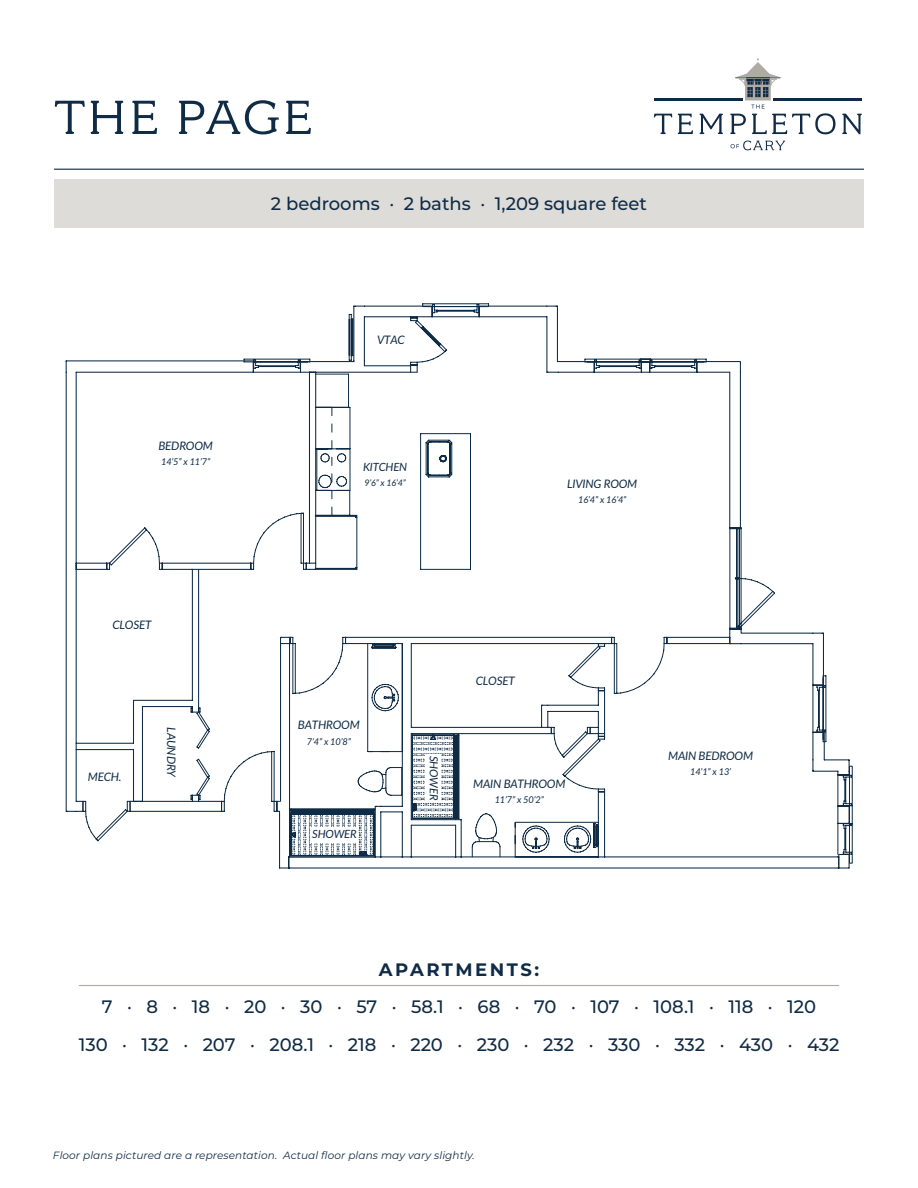
<style>
.page{position:relative;width:918px;height:1188px;background:#fff}
.page>*{position:absolute;margin:0;border:0;box-sizing:border-box;transform-origin:0 0}
.t1{font:54px "Fairplex Wide OT";letter-spacing:.025em;color:#0f2b46}
.t2{font:500 18px/37.5px "Montserrat";color:#0f2b46;text-align:center}
.t3{font:700 18px "Montserrat";letter-spacing:.14em;color:#0f2b46}
.t4{font:italic 11.7px "Lato";letter-spacing:-.02em;color:#0e2b45}
.t5{font:italic 11.25px "Lato";letter-spacing:-.02em;color:#0e2b45}
.t6{font:italic 10.5px "Montserrat";letter-spacing:.01em;color:#0f2b46}
.t7{font:italic 9.3px "Lato";letter-spacing:-.02em;color:#0e2b45}
.t8{font:italic 9px "Lato";color:#0e2b45}
</style>
<div class="page">
<hr style="left:54px;top:169px;width:810px;height:1px;background:#0f2b46">
<svg style="left:66px;top:305px;width:492px;height:507px"></svg>
<svg style="left:82px;top:316px;width:768px;height:553px"></svg>
<svg style="left:472px;top:841px;width:28px;height:16px"></svg>
<svg style="left:349px;top:314px;width:4px;height:6px"></svg>
<hr style="left:437px;top:311px;width:37px;height:1px;background:#0e2b45">
<hr style="left:437px;top:310px;width:37px;height:1px;background:#0e2b45">
<hr style="left:423px;top:306px;width:66px;height:1px;background:#0e2b45">
<hr style="left:423px;top:304px;width:66px;height:1px;background:#0e2b45">
<svg style="left:422px;top:304px;width:16px;height:10px"></svg>
<svg style="left:474px;top:304px;width:15px;height:10px"></svg>
<hr style="left:655px;top:366px;width:37px;height:1px;background:#0e2b45">
<hr style="left:640px;top:359px;width:66px;height:1px;background:#0e2b45">
<svg style="left:691px;top:359px;width:16px;height:10px"></svg>
<hr style="left:650px;top:362px;width:46px;height:1px;background:#0e2b45">
<hr style="left:818px;top:690px;width:1px;height:37px;background:#0e2b45">
<hr style="left:819px;top:690px;width:1px;height:37px;background:#0e2b45">
<svg style="left:817px;top:676px;width:9px;height:15px"></svg>
<hr style="left:823px;top:676px;width:1px;height:66px;background:#0e2b45">
<hr style="left:826px;top:676px;width:1px;height:66px;background:#0e2b45">
<svg style="left:843px;top:768px;width:6px;height:38px"></svg>
<div style="left:849px;top:766px;width:3px;height:40px;border:1px solid #0e2b45"></div>
<svg style="left:843px;top:824px;width:6px;height:31px"></svg>
<div style="left:849px;top:824px;width:3px;height:39px;border:1px solid #0e2b45"></div>
<svg style="left:817px;top:727px;width:9px;height:15px"></svg>
<div style="left:849px;top:806px;width:3px;height:18px;border:1px solid #0e2b45"></div>
<hr style="left:515px;top:822px;width:1px;height:35px;background:#0e2b45">
<svg style="left:291px;top:841px;width:168px;height:15px"></svg>
<hr style="left:650px;top:372px;width:47px;height:1px;background:#0e2b45">
<hr style="left:432px;top:316px;width:47px;height:1px;background:#0e2b45">
<hr style="left:837px;top:823px;width:1px;height:31px;background:#0e2b45">
<hr style="left:837px;top:775px;width:1px;height:31px;background:#0e2b45">
<hr style="left:812px;top:685px;width:1px;height:47px;background:#0e2b45">
<svg style="left:85px;top:320px;width:579px;height:521px"></svg>
<svg style="left:729px;top:527px;width:46px;height:103px"></svg>
<div style="left:425px;top:754px;width:16px;height:48px;background:#fff"></div>
<div style="left:311px;top:827px;width:47px;height:16px;background:#fff"></div>
<div style="left:54px;top:179px;width:810px;height:49px;background:#dedcd8"></div>
<svg style="left:654px;top:114px;width:18px;height:20px"></svg>
<svg style="left:678px;top:114px;width:15px;height:20px"></svg>
<svg style="left:700px;top:114px;width:23px;height:20px"></svg>
<svg style="left:842px;top:114px;width:20px;height:20px"></svg>
<svg style="left:731px;top:141px;width:54px;height:9px"></svg>
<hr style="left:773px;top:99px;width:89px;height:1px;background:#0f2b46">
<hr style="left:773px;top:98px;width:89px;height:1px;background:#0f2b46">
<hr style="left:654px;top:99px;width:89px;height:1px;background:#0f2b46">
<hr style="left:654px;top:98px;width:89px;height:1px;background:#0f2b46">
<svg style="left:730px;top:58px;width:105px;height:76px"></svg>
<hr style="left:79px;top:985px;width:760px;height:1px;background:#b0aba2">
<h1 class="t1" style="left:54px;top:87px;width:261px">THE PAGE</h1>
<p class="t2" style="left:271px;top:184px;width:378px">2 bedrooms · 2 baths · 1,209 square feet</p>
<p class="t4" style="left:158px;top:437px;width:56px">BEDROOM</p>
<p class="t7" style="left:161px;top:455px;width:51px">14’5” x 11’7”</p>
<p class="t4" style="left:113px;top:617px;width:41px">CLOSET</p>
<p class="t4" style="left:88px;top:769px;width:35px">MECH.</p>
<p class="t4" style="left:180px;top:727px;width:52px;rotate:90deg">LAUNDRY</p>
<p class="t4" style="left:377px;top:331px;width:29px">VTAC</p>
<p class="t5" style="left:363px;top:459px;width:45px">KITCHEN</p>
<p class="t8" style="left:364px;top:476px;width:43px">9’6” x 16’4”</p>
<p class="t4" style="left:567px;top:475px;width:72px">LIVING ROOM</p>
<p class="t7" style="left:578px;top:493px;width:50px">16’4” x 16’4”</p>
<p class="t4" style="left:298px;top:717px;width:63px">BATHROOM</p>
<p class="t7" style="left:307px;top:735px;width:45px">7’4” x 10’8”</p>
<p class="t5" style="left:312px;top:826px;width:46px">SHOWER</p>
<p class="t5" style="left:442px;top:756px;width:46px;rotate:90deg">SHOWER</p>
<p class="t4" style="left:476px;top:672px;width:41px">CLOSET</p>
<p class="t4" style="left:473px;top:775px;width:94px">MAIN BATHROOM</p>
<p class="t7" style="left:495px;top:793px;width:51px">11’7” x 50’2”</p>
<p class="t4" style="left:668px;top:747px;width:86px">MAIN BEDROOM</p>
<p class="t7" style="left:690px;top:765px;width:42px">14’1” x 13’</p>
<p class="t3" style="left:379px;top:957px;width:162px">APARTMENTS:</p>
<p class="t2" style="left:79px;top:988px;width:762px">7 · 8 · 18 · 20 · 30 · 57 · 58.1 · 68 · 70 · 107 · 108.1 · 118 · 120<br>130 · 132 · 207 · 208.1 · 218 · 220 · 230 · 232 · 330 · 332 · 430 · 432</p>
<p class="t6" style="left:53px;top:1148px;width:423px">Floor plans pictured are a representation. Actual floor plans may vary slightly.</p>
</div>
